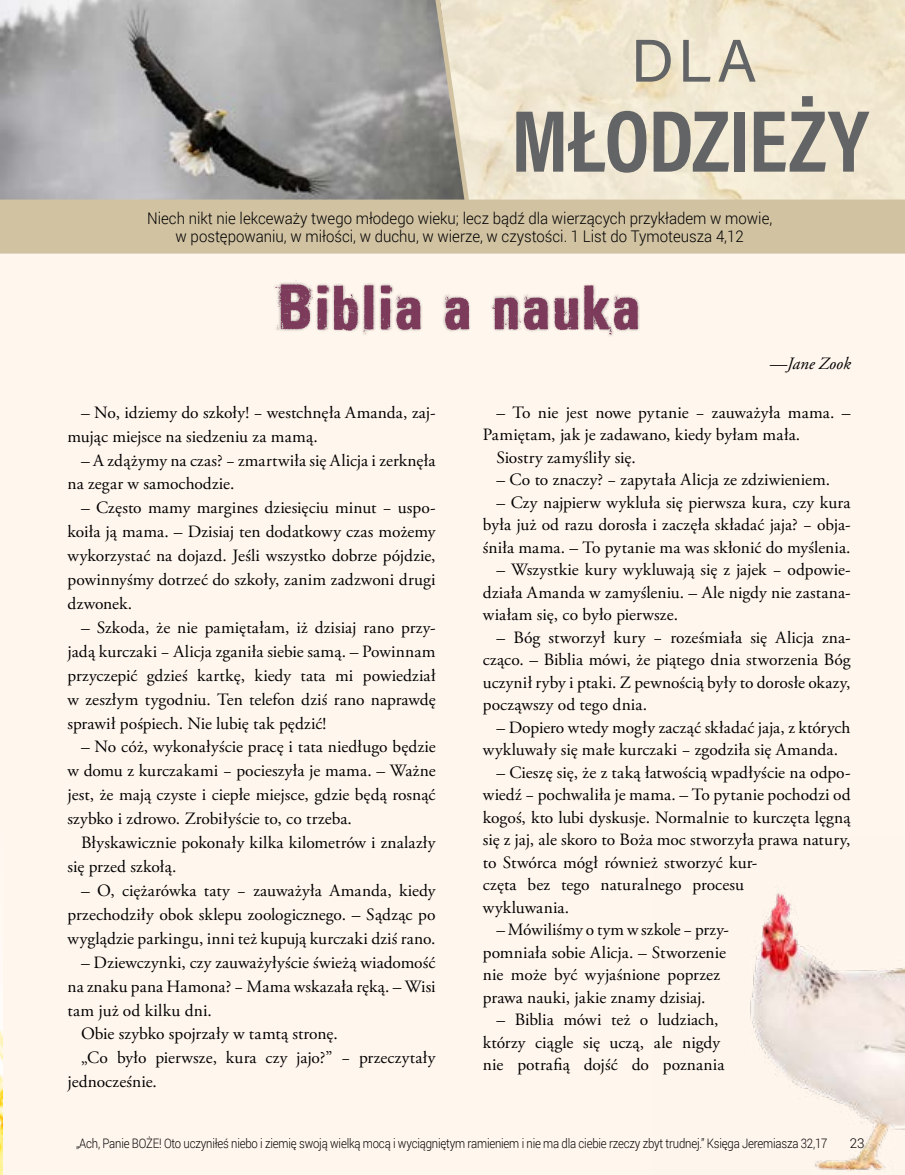
<style>
.page{position:relative;width:905px;height:1175px;background:#fff}
.page>*{position:absolute;margin:0;border:0;box-sizing:border-box;transform-origin:0 0}
.t1{font:700 88.5px "Acumin Pro Cond";letter-spacing:-.01em;color:#636466}
.t2{font:60px "Dub Tone";color:#7d3b5b}
.t3{font:60px "Acumin Pro Regular SC800";color:#636466}
.t4{font:17.25px/22.5px "Adobe Garamond Pro";letter-spacing:.005em;color:#000;text-align:justify}
.t5{font:italic 17.25px "Adobe Garamond Pro";color:#000}
.t6{font:300 16.05px/18px "Roboto";color:#000;text-align:center;scale:.93 1}
.t7{font:300 13.5px "Roboto";color:#000}
.t8{font:300 13.05px "Roboto";letter-spacing:-.015em;color:#000;scale:.87 1}
</style>
<div class="page">
<div style="left:0;top:0;width:904px;height:1174px;background:#fff6ee"></div>
<img style="left:0;top:0;width:425px;height:199px">
<div style="left:0;top:199px;width:904px;height:54px;background:#d1c2a2"></div>
<svg style="left:425px;top:0;width:54px;height:200px"></svg>
<img style="left:750px;top:893px;width:154px;height:278px">
<img style="left:0;top:1020px;width:3px;height:154px">
<div style="left:272px;top:278px;width:368px;height:59px;background:#000;opacity:.3"></div>
<h2 class="t3" style="left:630px;top:19px;width:128px">dla</h2>
<h1 class="t1" style="left:511px;top:83px;width:359px">MŁODZIEŻY</h1>
<p class="t6" style="left:147px;top:208px;width:673px">Niech nikt nie lekceważy twego młodego wieku; lecz bądź dla wierzących przykładem w mowie, w postępowaniu, w miłości, w duchu, w wierze, w czystości. 1 List do Tymoteusza 4,12</p>
<h2 class="t2" style="left:277px;top:277px;width:366px">Biblia a nauka</h2>
<p class="t5" style="left:769px;top:353px;width:83px">—Jane Zook</p>
<p class="t4" style="left:68px;top:401px;width:369px;line-height:23.9px;text-indent:14px">– No, idziemy do szkoły! − westchnęła Amanda, zaj&shy;mując miejsce na siedzeniu za mamą.</p>
<p class="t4" style="left:68px;top:449px;width:369px;line-height:23.9px;text-indent:14px">– A zdążymy na czas? − zmartwiła się Alicja i zerknęła na zegar w samochodzie.</p>
<p class="t4" style="left:68px;top:496px;width:369px;line-height:23.9px;text-indent:14px">– Często mamy margines dziesięciu minut − uspo&shy;koiła ją mama. – Dzisiaj ten dodatkowy czas możemy wykorzystać na dojazd. Jeśli wszystko dobrze pójdzie, powinnyśmy dotrzeć do szkoły, zanim zadzwoni drugi dzwonek.</p>
<p class="t4" style="left:68px;top:616px;width:369px;line-height:23.9px;text-indent:14px">– Szkoda, że nie pamiętałam, iż dzisiaj rano przy&shy;jadą kurczaki − Alicja zganiła siebie samą. – Powinnam przyczepić gdzieś kartkę, kiedy tata mi powiedział w zeszłym tygodniu. Ten telefon dziś rano naprawdę sprawił pośpiech. Nie lubię tak pędzić!</p>
<p class="t4" style="left:68px;top:735px;width:369px;line-height:23.9px;text-indent:14px">– No cóż, wykonałyście pracę i tata niedługo będzie w domu z kurczakami − pocieszyła je mama. – Ważne jest, że mają czyste i ciepłe miejsce, gdzie będą rosnąć szybko i zdrowo. Zrobiłyście to, co trzeba.</p>
<p class="t4" style="left:68px;top:831px;width:369px;line-height:23.9px;text-indent:14px">Błyskawicznie pokonały kilka kilometrów i znalazły się przed szkołą.</p>
<p class="t4" style="left:68px;top:879px;width:369px;line-height:23.9px;text-indent:14px">– O, ciężarówka taty − zauważyła Amanda, kiedy przechodziły obok sklepu zoologicznego. – Sądząc po wyglądzie parkingu, inni też kupują kurczaki dziś rano.</p>
<p class="t4" style="left:81px;top:951px;width:356px">– Dziewczynki, czy zauważyłyście świeżą wiadomość</p>
<p class="t4" style="left:68px;top:975px;width:369px">na znaku pana Hamona? − Mama wskazała ręką. – Wisi</p>
<p class="t4" style="left:68px;top:999px;width:146px">tam już od kilku dni.</p>
<p class="t4" style="left:81px;top:1023px;width:258px">Obie szybko spojrzały w tamtą stronę.</p>
<p class="t4" style="left:81px;top:1047px;width:356px">„Co było pierwsze, kura czy jajo?” − przeczytały</p>
<p class="t4" style="left:68px;top:1071px;width:91px">jednocześnie.</p>
<p class="t4" style="left:496px;top:401px;width:356px">– To nie jest nowe pytanie − zauważyła mama. –</p>
<p class="t4" style="left:483px;top:424px;width:319px">Pamiętam, jak je zadawano, kiedy byłam mała.</p>
<p class="t4" style="left:496px;top:446px;width:141px">Siostry zamyśliły się.</p>
<p class="t4" style="left:496px;top:469px;width:335px">– Co to znaczy? − zapytała Alicja ze zdziwieniem.</p>
<p class="t4" style="left:483px;top:491px;width:369px;text-indent:14px">– Czy najpierw wykluła się pierwsza kura, czy kura była już od razu dorosła i zaczęła składać jaja? − obja&shy;śniła mama. – To pytanie ma was skłonić do myślenia.</p>
<p class="t4" style="left:483px;top:559px;width:369px;text-indent:14px">– Wszystkie kury wykluwają się z jajek − odpowie&shy;działa Amanda w zamyśleniu. – Ale nigdy nie zastana&shy;wiałam się, co było pierwsze.</p>
<p class="t4" style="left:483px;top:626px;width:369px;text-indent:14px">– Bóg stworzył kury − roześmiała się Alicja zna&shy;cząco. – Biblia mówi, że piątego dnia stworzenia Bóg uczynił ryby i ptaki. Z pewnością były to dorosłe okazy, począwszy od tego dnia.</p>
<p class="t4" style="left:483px;top:716px;width:369px;text-indent:14px">– Dopiero wtedy mogły zacząć składać jaja, z których wykluwały się małe kurczaki − zgodziła się Amanda.</p>
<p class="t4" style="left:483px;top:761px;width:369px;text-align:left;text-indent:14px">– Cieszę się, że z taką łatwością wpadłyście na odpo&shy;wiedź − pochwaliła je mama. – To pytanie pochodzi od kogoś, kto lubi dyskusje. Normalnie to kurczęta lęgną się z jaj, ale skoro to Boża moc stworzyła prawa natury, to Stwórca mógł również stworzyć kur-<br>częta bez tego naturalnego procesu<br>wykluwania.</p>
<p class="t4" style="left:483px;top:919px;width:248px;text-align:left;text-indent:14px">– Mówiliśmy o tym w szkole − przy&shy;pomniała sobie Alicja. – Stworzenie nie może być wyjaśnione poprzez prawa nauki, jakie znamy dzisiaj.</p>
<p class="t4" style="left:483px;top:1009px;width:243px;text-align:center">– Biblia mówi też o ludziach, którzy ciągle się uczą, ale nigdy nie potrafią dojść do poznania</p>
<p class="t8" style="left:76px;top:1134px;width:865px">„Ach, Panie BOŻE! Oto uczyniłeś niebo i ziemię swoją wielką mocą i wyciągniętym ramieniem i nie ma dla ciebie rzeczy zbyt trudnej.” Księga Jeremiasza 32,17</p>
<p class="t7" style="left:849px;top:1133px;width:16px">23</p>
</div>
